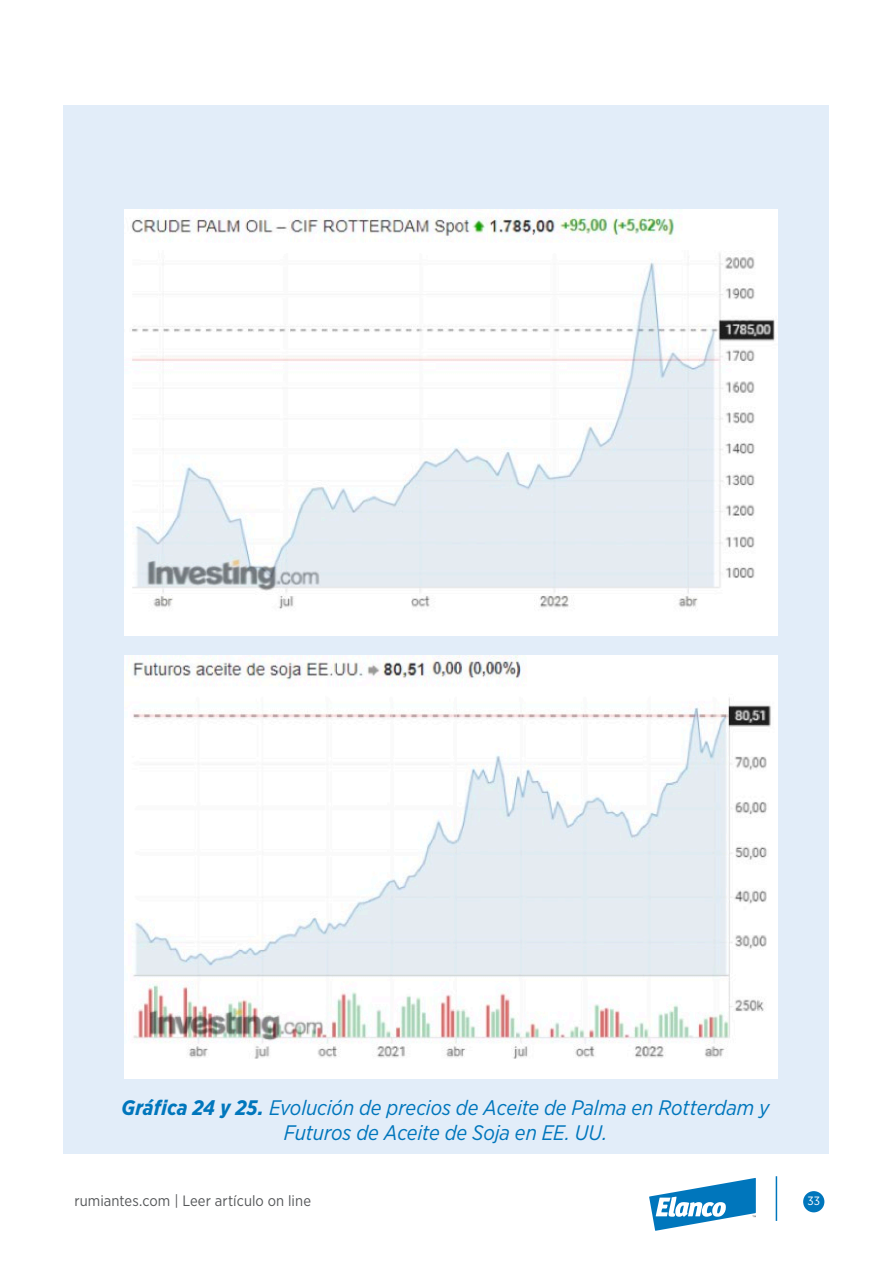
<style>
.page{position:relative;width:893px;height:1263px;background:#fff}
.page>*{position:absolute;margin:0;border:0;box-sizing:border-box;transform-origin:0 0}
.Online_txt{font:italic 21px/25.2px "Gotham Narrow";letter-spacing:-.005em;color:#0076bc;text-align:center}
.t1{font:15px "Gotham Narrow";letter-spacing:.005em;color:#56585a}
.t2{font:12px "Gotham Narrow";color:#fff}
.s1{font-weight:700}
</style>
<div class="page">
<div style="left:64px;top:105px;width:765px;height:1048px;background:#e2edf9"></div>
<div style="left:803px;top:1191px;width:21px;height:21px;background:#0076bc;border-radius:50%"></div>
<hr style="left:776px;top:1176px;width:1px;height:45px;background:#0076bc">
<svg style="left:649px;top:1178px;width:107px;height:53px"></svg>
<img style="left:124px;top:209px;width:653px;height:426px">
<img style="left:124px;top:655px;width:653px;height:423px">
<p class="Online_txt" style="left:121px;top:1094px;width:650px"><span class="s1">Gráfica 24 y 25.</span> Evolución de precios de Aceite de Palma en Rotterdam y<br>Futuros de Aceite de Soja en EE. UU.</p>
<p class="t1" style="left:74px;top:1191px;width:238px">rumiantes.com | Leer artículo on line</p>
<p class="t2" style="left:807px;top:1194px;width:14px">33</p>
</div>
